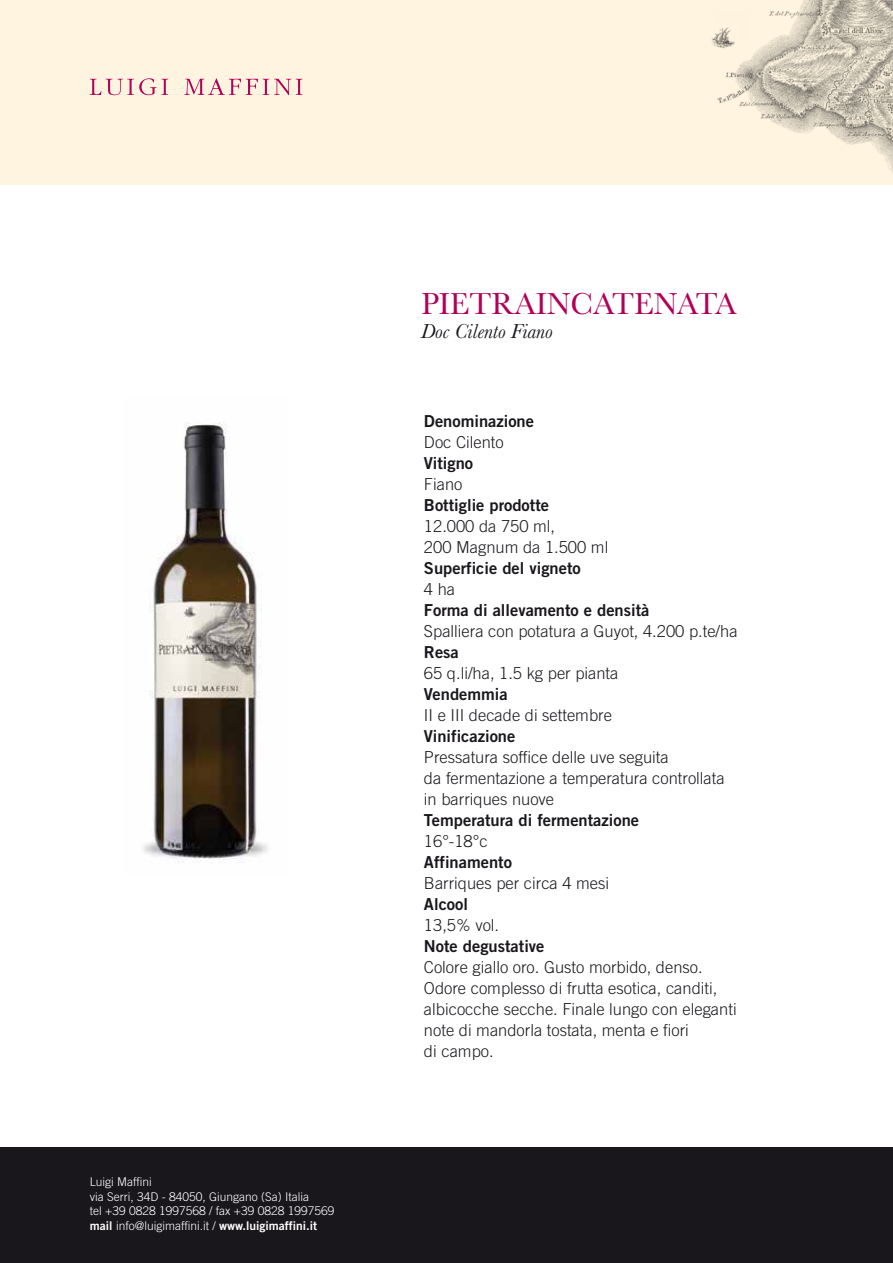
<style>
.page{position:relative;width:893px;height:1263px;background:#fff}
.page>*{position:absolute;margin:0;border:0;box-sizing:border-box;transform-origin:0 0}
.t1{font:31.5px "Baskerville";color:#b10057}
.t2{font:italic 21px "Baskerville";color:#1a171c}
.t3{font:300 16.5px/21px "Trade Gothic";color:#1a171c}
.t4{font:16.5px "Trade Gothic Bold Two";color:#1a171c}
.t5{font:300 12px/14.4px "Trade Gothic";color:#fff}
.t6{font:12px "Trade Gothic Bold Two";color:#fff}
.s1{font-family:"Trade Gothic";font-weight:300}
</style>
<div class="page">
<div style="left:0;top:1148px;width:893px;height:115px;background:#1a171c"></div>
<div style="left:0;top:0;width:893px;height:184px;background:#fff4e0"></div>
<img style="left:143px;top:422px;width:125px;height:441px">
<img style="left:711px;top:0;width:182px;height:173px">
<svg style="left:90px;top:78px;width:78px;height:17px"></svg>
<svg style="left:184px;top:78px;width:118px;height:17px"></svg>
<p class="t5" style="left:90px;top:1175px;width:246px">Luigi Maffini<br>via Serri, 34D - 84050, Giungano (Sa) Italia<br>tel +39 0828 1997568 / fax +39 0828 1997569</p>
<p class="t6" style="left:90px;top:1218px;width:229px">mail <span class="s1">info@luigimaffini.it /</span> www.luigimaffini.it</p>
<h1 class="t1" style="left:421px;top:284px;width:317px">PIETRAINCATENATA</h1>
<p class="t2" style="left:421px;top:317px;width:133px">Doc Cilento Fiano</p>
<p class="t4" style="left:424px;top:411px;width:112px">Denominazione</p>
<p class="t3" style="left:424px;top:431px;width:81px">Doc Cilento</p>
<p class="t4" style="left:424px;top:453px;width:51px">Vitigno</p>
<p class="t3" style="left:424px;top:473px;width:40px">Fiano</p>
<p class="t4" style="left:424px;top:495px;width:127px">Bottiglie prodotte</p>
<p class="t3" style="left:424px;top:515px;width:186px">12.000 da 750 ml,<br>200 Magnum da 1.500 ml</p>
<p class="t4" style="left:424px;top:558px;width:158px">Superficie del vigneto</p>
<p class="t3" style="left:424px;top:578px;width:33px">4 ha</p>
<p class="t4" style="left:424px;top:600px;width:227px">Forma di allevamento e densità</p>
<p class="t3" style="left:424px;top:620px;width:315px">Spalliera con potatura a Guyot, 4.200 p.te/ha</p>
<p class="t4" style="left:424px;top:642px;width:36px">Resa</p>
<p class="t3" style="left:424px;top:662px;width:196px">65 q.li/ha, 1.5 kg per pianta</p>
<p class="t4" style="left:424px;top:684px;width:85px">Vendemmia</p>
<p class="t3" style="left:424px;top:704px;width:189px">II e III decade di settembre</p>
<p class="t4" style="left:424px;top:726px;width:93px">Vinificazione</p>
<p class="t3" style="left:424px;top:746px;width:302px">Pressatura soffice delle uve seguita<br>da fermentazione a temperatura controllata in barriques nuove</p>
<p class="t4" style="left:424px;top:810px;width:217px">Temperatura di fermentazione</p>
<p class="t3" style="left:424px;top:830px;width:65px">16°-18°c</p>
<p class="t4" style="left:424px;top:852px;width:89px">Affinamento</p>
<p class="t3" style="left:424px;top:872px;width:187px">Barriques per circa 4 mesi</p>
<p class="t4" style="left:424px;top:894px;width:46px">Alcool</p>
<p class="t3" style="left:424px;top:914px;width:77px">13,5% vol.</p>
<p class="t4" style="left:424px;top:936px;width:122px">Note degustative</p>
<p class="t3" style="left:424px;top:956px;width:314px">Colore giallo oro. Gusto morbido, denso.<br>Odore complesso di frutta esotica, canditi, albicocche secche. Finale lungo con eleganti note di mandorla tostata, menta e fiori<br>di campo.</p>
</div>
